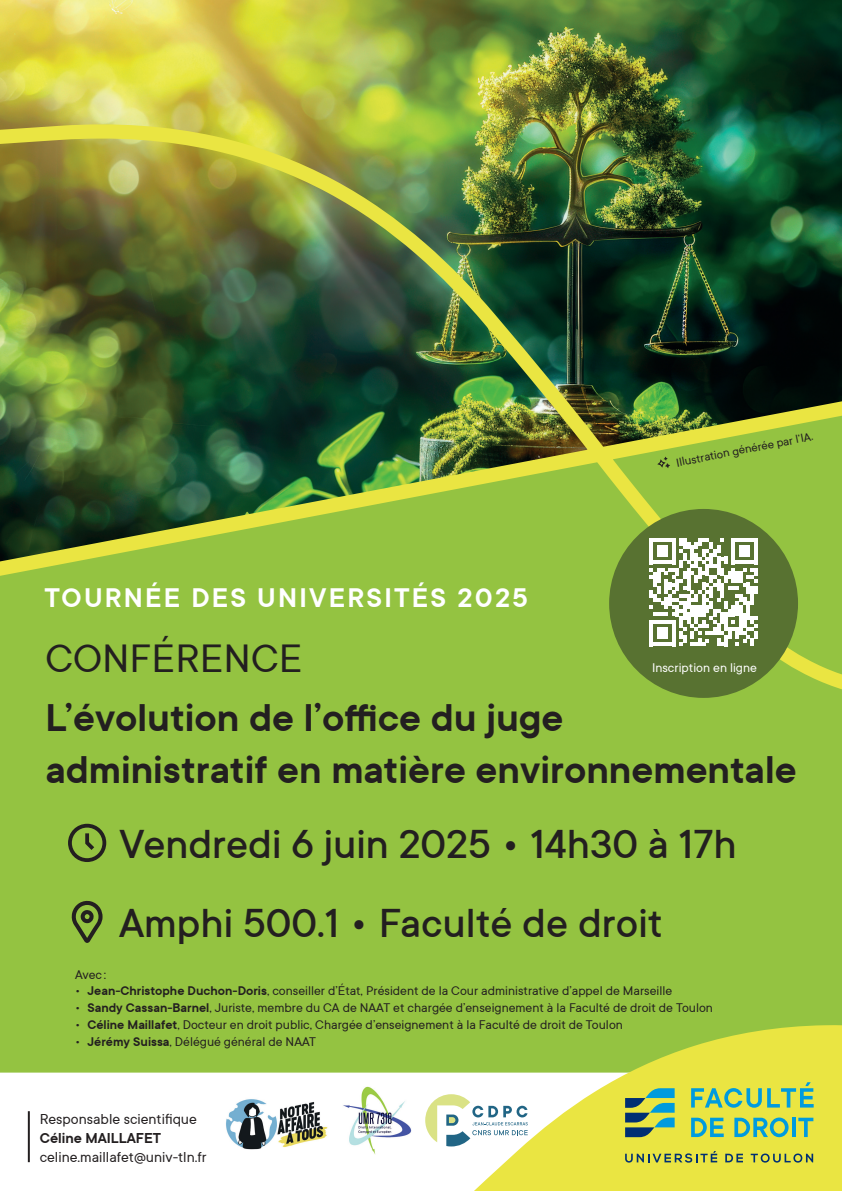
<style>
.page{position:relative;width:842px;height:1191px;background:#fff}
.page>*{position:absolute;margin:0;border:0;box-sizing:border-box;transform-origin:0 0}
.t1{font:500 45px/79.5px "TT Commons Classic";color:#231f20}
.t2{font:44px "TT Commons Classic";color:#231f20}
.t3{font:600 43px/51.6px "TT Commons Classic";color:#231f20}
.t4{font:600 30px "TT Commons Classic";letter-spacing:.075em;color:#fff}
.t5{font:16px "TT Commons Classic";color:#231f20}
.t6{font:600 16px "TT Commons Classic";color:#231f20}
.t7{font:14px "TT Commons Classic";color:#231f20}
.t8{font:14px "TT Commons Classic";color:#fff}
.t9{font:13px "TT Commons Classic";color:#231f20}
.s1{font-weight:600}
</style>
<div class="page">
<img style="left:0;top:0;width:842px;height:330px">
<div style="left:0;top:648px;width:842px;height:424px;background:#94c341"></div>
<img style="left:0;top:114px;width:618px;height:534px">
<svg style="left:582px;top:330px;width:260px;height:377px;background:#6e8f31"></svg>
<svg style="left:395px;top:1024px;width:447px;height:167px;fill:#eae542"></svg>
<svg style="left:68px;top:823px;width:38px;height:39px"></svg>
<svg style="left:71px;top:900px;width:32px;height:43px"></svg>
<div style="left:609px;top:509px;width:189px;height:189px;background:#587231;border-radius:50%"></div>
<svg style="left:649px;top:538px;width:109px;height:108px"></svg>
<hr style="left:28px;top:1111px;width:2px;height:51px;background:#231f20">
<svg style="left:625px;top:1088px;width:50px;height:49px;background:#79a773"></svg>
<svg style="left:691px;top:1082px;width:123px;height:25px;background:#a0cd72"></svg>
<svg style="left:691px;top:1117px;width:33px;height:20px"></svg>
<svg style="left:734px;top:1117px;width:54px;height:20px"></svg>
<hr style="left:792px;top:1117px;width:3px;height:20px;background:#009bde">
<svg style="left:798px;top:1117px;width:15px;height:20px"></svg>
<svg style="left:625px;top:1151px;width:92px;height:11px"></svg>
<svg style="left:725px;top:1153px;width:18px;height:9px"></svg>
<svg style="left:751px;top:1153px;width:62px;height:9px"></svg>
<img style="left:343px;top:1086px;width:68px;height:68px">
<svg style="left:425px;top:1094px;width:103px;height:52px"></svg>
<svg style="left:657px;top:456px;width:13px;height:12px"></svg>
<img style="left:226px;top:1099px;width:102px;height:51px">
<h3 class="t4" style="left:44px;top:579px;width:485px">TOURNÉE DES UNIVERSITÉS 2025</h3>
<h2 class="t2" style="left:45px;top:631px;width:259px">CONFÉRENCE</h2>
<p class="t9" style="left:675px;top:454px;width:141px;rotate:-11deg">Illustration générée par l’IA.</p>
<p class="t8" style="left:652px;top:659px;width:106px">Inscription en ligne</p>
<h3 class="t3" style="left:45px;top:691px;width:753px">L’évolution de l’office du juge<br>administratif en matière environnementale</h3>
<h1 class="t1" style="left:119px;top:803px;width:619px">Vendredi 6 juin 2025 • 14h30 à 17h<br>Amphi 500.1 • Faculté de droit</h1>
<p class="t7" style="left:75px;top:965px;width:33px">Avec :</p>
<p class="t7" style="left:75px;top:982px;width:599px">• <span class="s1">Jean-Christophe Duchon-Doris</span>, conseiller d’État, Président de la Cour administrative d’appel de Marseille</p>
<p class="t7" style="left:75px;top:999px;width:639px">• <span class="s1">Sandy Cassan-Barnel</span>, Juriste, membre du CA de NAAT et chargée d’enseignement à la Faculté de droit de Toulon</p>
<p class="t7" style="left:75px;top:1016px;width:549px">• <span class="s1">Céline Maillafet</span>, Docteur en droit public, Chargée d’enseignement à la Faculté de droit de Toulon</p>
<p class="t7" style="left:75px;top:1032px;width:242px">• <span class="s1">Jérémy Suissa</span>, Délégué général de NAAT</p>
<p class="t5" style="left:40px;top:1108px;width:159px">Responsable scientifique</p>
<p class="t6" style="left:40px;top:1127px;width:123px">Céline MAILLAFET</p>
<p class="t5" style="left:40px;top:1147px;width:169px">celine.maillafet@univ-tln.fr</p>
</div>
